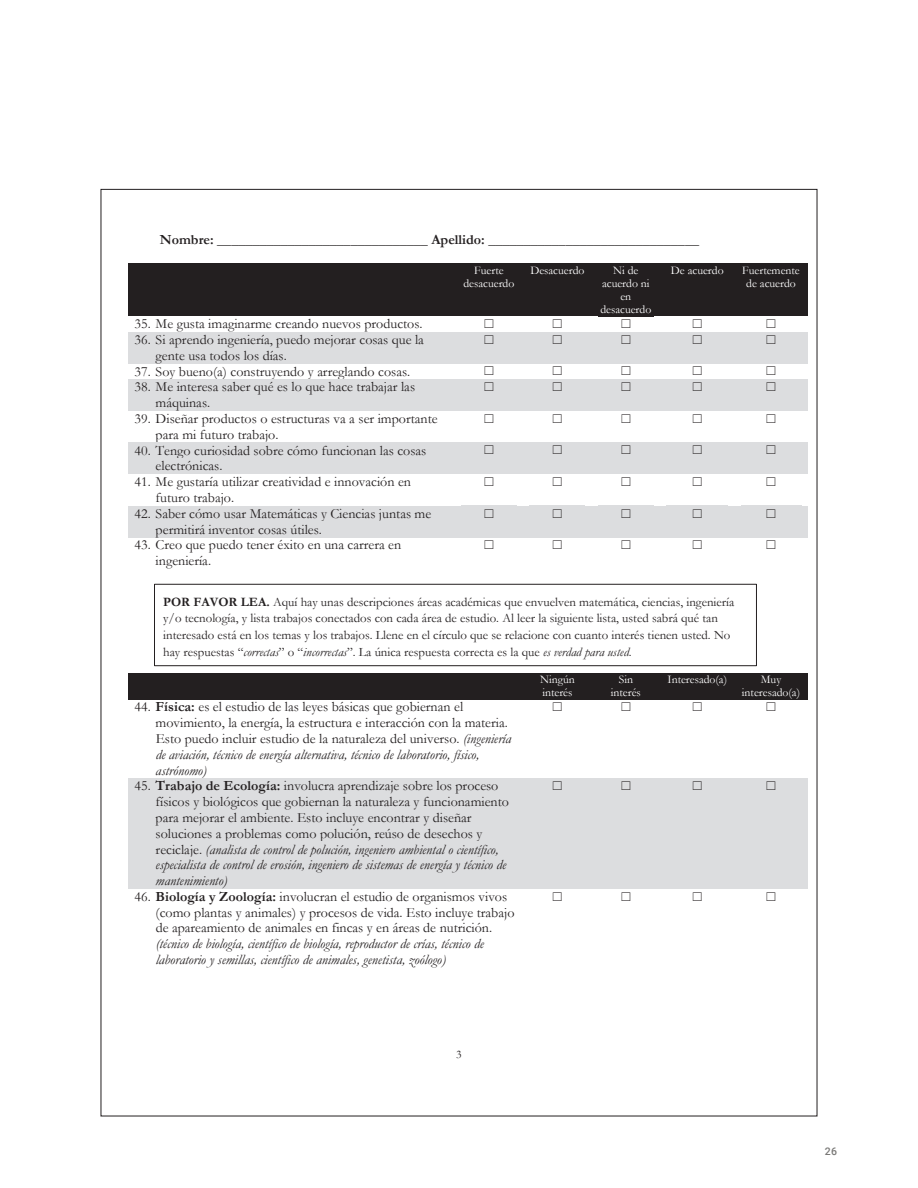
<style>
.page{position:relative;width:918px;height:1188px;background:#fff}
.page>*{position:absolute;margin:0;border:0;box-sizing:border-box;transform-origin:0 0}
.t1{font:14.1px/15.8px "Garamond";color:#231f20}
.t2{font:italic 14.1px/15.8px "Garamond";color:#231f20}
.t3{font:700 14.1px "Garamond";color:#231f20}
.t4{font:12.9px/16.6px "Garamond";color:#231f20}
.t5{font:11.7px/13.2px "Garamond";color:#fff;text-align:center}
.t6{font:11.7px "MS Gothic";color:#231f20}
.t7{font:11.7px "Garamond";color:#231f20}
.t8{font:500 10.5px "Roboto";color:#797876}
.s1{font-weight:700}
.s2{font-style:italic}
</style>
<div class="page">
<div style="left:128px;top:264px;width:327px;height:52px;background:#231f20"></div>
<div style="left:455px;top:264px;width:68px;height:52px;background:#231f20"></div>
<div style="left:523px;top:264px;width:69px;height:52px;background:#231f20"></div>
<div style="left:592px;top:264px;width:68px;height:52px;background:#231f20"></div>
<div style="left:660px;top:264px;width:75px;height:52px;background:#231f20"></div>
<div style="left:735px;top:264px;width:73px;height:52px;background:#231f20"></div>
<div style="left:128px;top:332px;width:327px;height:32px;background:#dcdddf"></div>
<div style="left:455px;top:332px;width:68px;height:32px;background:#dcdddf"></div>
<div style="left:523px;top:332px;width:69px;height:32px;background:#dcdddf"></div>
<div style="left:592px;top:332px;width:68px;height:32px;background:#dcdddf"></div>
<div style="left:660px;top:332px;width:75px;height:32px;background:#dcdddf"></div>
<div style="left:735px;top:332px;width:73px;height:32px;background:#dcdddf"></div>
<div style="left:128px;top:379px;width:327px;height:32px;background:#dcdddf"></div>
<div style="left:455px;top:379px;width:68px;height:32px;background:#dcdddf"></div>
<div style="left:523px;top:379px;width:69px;height:32px;background:#dcdddf"></div>
<div style="left:592px;top:379px;width:68px;height:32px;background:#dcdddf"></div>
<div style="left:660px;top:379px;width:75px;height:32px;background:#dcdddf"></div>
<div style="left:735px;top:379px;width:73px;height:32px;background:#dcdddf"></div>
<div style="left:128px;top:443px;width:327px;height:31px;background:#dcdddf"></div>
<div style="left:455px;top:443px;width:68px;height:31px;background:#dcdddf"></div>
<div style="left:523px;top:443px;width:69px;height:31px;background:#dcdddf"></div>
<div style="left:592px;top:443px;width:68px;height:31px;background:#dcdddf"></div>
<div style="left:660px;top:443px;width:75px;height:31px;background:#dcdddf"></div>
<div style="left:735px;top:443px;width:73px;height:31px;background:#dcdddf"></div>
<div style="left:128px;top:506px;width:327px;height:31px;background:#dcdddf"></div>
<div style="left:455px;top:506px;width:68px;height:31px;background:#dcdddf"></div>
<div style="left:523px;top:506px;width:69px;height:31px;background:#dcdddf"></div>
<div style="left:592px;top:506px;width:68px;height:31px;background:#dcdddf"></div>
<div style="left:660px;top:506px;width:75px;height:31px;background:#dcdddf"></div>
<div style="left:735px;top:506px;width:73px;height:31px;background:#dcdddf"></div>
<div style="left:128px;top:673px;width:395px;height:26px;background:#231f20"></div>
<div style="left:523px;top:673px;width:69px;height:26px;background:#231f20"></div>
<div style="left:592px;top:673px;width:68px;height:26px;background:#231f20"></div>
<div style="left:660px;top:673px;width:75px;height:26px;background:#231f20"></div>
<div style="left:735px;top:673px;width:73px;height:26px;background:#231f20"></div>
<div style="left:128px;top:778px;width:395px;height:111px;background:#dcdddf"></div>
<div style="left:523px;top:778px;width:69px;height:111px;background:#dcdddf"></div>
<div style="left:592px;top:778px;width:68px;height:111px;background:#dcdddf"></div>
<div style="left:660px;top:778px;width:75px;height:111px;background:#dcdddf"></div>
<div style="left:735px;top:778px;width:73px;height:111px;background:#dcdddf"></div>
<div style="left:154px;top:584px;width:603px;height:82px;border:1px solid #231f20"></div>
<p class="t3" style="left:160px;top:230px;width:541px">Nombre: ______________________________ Apellido: ______________________________</p>
<p class="t5" style="left:463px;top:263px;width:53px">Fuerte desacuerdo</p>
<p class="t5" style="left:530px;top:263px;width:56px">Desacuerdo</p>
<p class="t5" style="left:600px;top:263px;width:53px">Ni de acuerdo ni en desacuerdo</p>
<p class="t5" style="left:671px;top:263px;width:54px">De acuerdo</p>
<p class="t5" style="left:742px;top:263px;width:59px">Fuertemente de acuerdo</p>
<p class="t1" style="left:135px;top:316px;width:290px">35. Me gusta imaginarme creando nuevos productos.</p>
<p class="t6" style="left:483px;top:318px;width:13px">☐</p>
<p class="t6" style="left:552px;top:318px;width:13px">☐</p>
<p class="t6" style="left:620px;top:318px;width:13px">☐</p>
<p class="t6" style="left:691px;top:318px;width:13px">☐</p>
<p class="t6" style="left:765px;top:318px;width:13px">☐</p>
<p class="t1" style="left:156px;top:331px;width:270px;text-indent:-21px">36. Si aprendo ingeniería, puedo mejorar cosas que la gente usa todos los días.</p>
<p class="t6" style="left:483px;top:334px;width:13px">☐</p>
<p class="t6" style="left:552px;top:334px;width:13px">☐</p>
<p class="t6" style="left:620px;top:334px;width:13px">☐</p>
<p class="t6" style="left:691px;top:334px;width:13px">☐</p>
<p class="t6" style="left:765px;top:334px;width:13px">☐</p>
<p class="t1" style="left:135px;top:363px;width:277px">37. Soy bueno(a) construyendo y arreglando cosas.</p>
<p class="t6" style="left:483px;top:365px;width:13px">☐</p>
<p class="t6" style="left:552px;top:365px;width:13px">☐</p>
<p class="t6" style="left:620px;top:365px;width:13px">☐</p>
<p class="t6" style="left:691px;top:365px;width:13px">☐</p>
<p class="t6" style="left:765px;top:365px;width:13px">☐</p>
<p class="t1" style="left:156px;top:379px;width:261px;text-indent:-21px">38. Me interesa saber qué es lo que hace trabajar las máquinas.</p>
<p class="t6" style="left:483px;top:381px;width:13px">☐</p>
<p class="t6" style="left:552px;top:381px;width:13px">☐</p>
<p class="t6" style="left:620px;top:381px;width:13px">☐</p>
<p class="t6" style="left:691px;top:381px;width:13px">☐</p>
<p class="t6" style="left:765px;top:381px;width:13px">☐</p>
<p class="t1" style="left:156px;top:410px;width:283px;text-indent:-21px">39. Diseñar productos o estructuras va a ser importante para mi futuro trabajo.</p>
<p class="t6" style="left:483px;top:413px;width:13px">☐</p>
<p class="t6" style="left:552px;top:413px;width:13px">☐</p>
<p class="t6" style="left:620px;top:413px;width:13px">☐</p>
<p class="t6" style="left:691px;top:413px;width:13px">☐</p>
<p class="t6" style="left:765px;top:413px;width:13px">☐</p>
<p class="t1" style="left:156px;top:442px;width:272px;text-indent:-21px">40. Tengo curiosidad sobre cómo funcionan las cosas electrónicas.</p>
<p class="t6" style="left:483px;top:444px;width:13px">☐</p>
<p class="t6" style="left:552px;top:444px;width:13px">☐</p>
<p class="t6" style="left:620px;top:444px;width:13px">☐</p>
<p class="t6" style="left:691px;top:444px;width:13px">☐</p>
<p class="t6" style="left:765px;top:444px;width:13px">☐</p>
<p class="t1" style="left:156px;top:474px;width:257px;text-indent:-21px">41. Me gustaría utilizar creatividad e innovación en futuro trabajo.</p>
<p class="t6" style="left:483px;top:476px;width:13px">☐</p>
<p class="t6" style="left:552px;top:476px;width:13px">☐</p>
<p class="t6" style="left:620px;top:476px;width:13px">☐</p>
<p class="t6" style="left:691px;top:476px;width:13px">☐</p>
<p class="t6" style="left:765px;top:476px;width:13px">☐</p>
<p class="t1" style="left:156px;top:505px;width:277px;text-indent:-21px">42. Saber cómo usar Matemáticas y Ciencias juntas me permitirá inventor cosas útiles.</p>
<p class="t6" style="left:483px;top:507px;width:13px">☐</p>
<p class="t6" style="left:552px;top:507px;width:13px">☐</p>
<p class="t6" style="left:620px;top:507px;width:13px">☐</p>
<p class="t6" style="left:691px;top:507px;width:13px">☐</p>
<p class="t6" style="left:765px;top:507px;width:13px">☐</p>
<p class="t1" style="left:156px;top:537px;width:247px;text-indent:-21px">43. Creo que puedo tener éxito en una carrera en ingeniería.</p>
<p class="t6" style="left:483px;top:539px;width:13px">☐</p>
<p class="t6" style="left:552px;top:539px;width:13px">☐</p>
<p class="t6" style="left:620px;top:539px;width:13px">☐</p>
<p class="t6" style="left:691px;top:539px;width:13px">☐</p>
<p class="t6" style="left:765px;top:539px;width:13px">☐</p>
<p class="t4" style="left:163px;top:593px;width:573px"><span class="s1">POR FAVOR LEA.</span> Aquí hay unas descripciones áreas académicas que envuelven matemática, ciencias, ingeniería y/o tecnología, y lista trabajos conectados con cada área de estudio. Al leer la siguiente lista, usted sabrá qué tan interesado está en los temas y los trabajos. Llene en el círculo que se relacione con cuanto interés tienen usted. No hay respuestas “<span class="s2">correctas</span>” o “<span class="s2">incorrectas</span>”. La única respuesta correcta es la que <span class="s2">es verdad para usted</span>.</p>
<p class="t5" style="left:540px;top:672px;width:36px;text-align:left">Ningún interés</p>
<p class="t5" style="left:611px;top:672px;width:32px">Sin interés</p>
<p class="t5" style="left:668px;top:672px;width:61px">Interesado(a)</p>
<p class="t5" style="left:742px;top:672px;width:60px">Muy interesado(a)</p>
<p class="t1" style="left:156px;top:699px;width:357px;text-indent:-21px">44. <span class="s1">Física:</span> es el estudio de las leyes básicas que gobiernan el movimiento, la energía, la estructura e interacción con la materia.<br>Esto puedo incluir estudio de la naturaleza del universo. <span class="s2">(ingeniería de aviación, técnico de energía alternativa, técnico de laboratorio, físico, astrónomo)</span></p>
<p class="t6" style="left:552px;top:701px;width:13px">☐</p>
<p class="t6" style="left:620px;top:701px;width:13px">☐</p>
<p class="t6" style="left:691px;top:701px;width:13px">☐</p>
<p class="t6" style="left:765px;top:701px;width:13px">☐</p>
<p class="t1" style="left:156px;top:778px;width:355px;text-indent:-21px">45. <span class="s1">Trabajo de Ecología:</span> involucra aprendizaje sobre los proceso físicos y biológicos que gobiernan la naturaleza y funcionamiento para mejorar el ambiente. Esto incluye encontrar y diseñar soluciones a problemas como polución, reúso de desechos y reciclaje. <span class="s2">(analista de control de polución, ingeniero ambiental o científico, especialista de control de erosión, ingeniero de sistemas de energía y técnico de mantenimiento)</span></p>
<p class="t6" style="left:552px;top:780px;width:13px">☐</p>
<p class="t6" style="left:620px;top:780px;width:13px">☐</p>
<p class="t6" style="left:691px;top:780px;width:13px">☐</p>
<p class="t6" style="left:765px;top:780px;width:13px">☐</p>
<p class="t1" style="left:156px;top:888px;width:360px;text-indent:-21px">46. <span class="s1">Biología y Zoología:</span> involucran el estudio de organismos vivos (como plantas y animales) y procesos de vida. Esto incluye trabajo de apareamiento de animales en fincas y en áreas de nutrición.</p>
<p class="t2" style="left:156px;top:936px;width:330px">(técnico de biología, científico de biología, reproductor de crías, técnico de laboratorio y semillas, científico de animales, genetista, zoólogo)</p>
<p class="t6" style="left:552px;top:891px;width:13px">☐</p>
<p class="t6" style="left:620px;top:891px;width:13px">☐</p>
<p class="t6" style="left:691px;top:891px;width:13px">☐</p>
<p class="t6" style="left:765px;top:891px;width:13px">☐</p>
<p class="t7" style="left:456px;top:1046px;width:7px">3</p>
<p class="t8" style="left:825px;top:1144px;width:14px">26</p>
</div>
